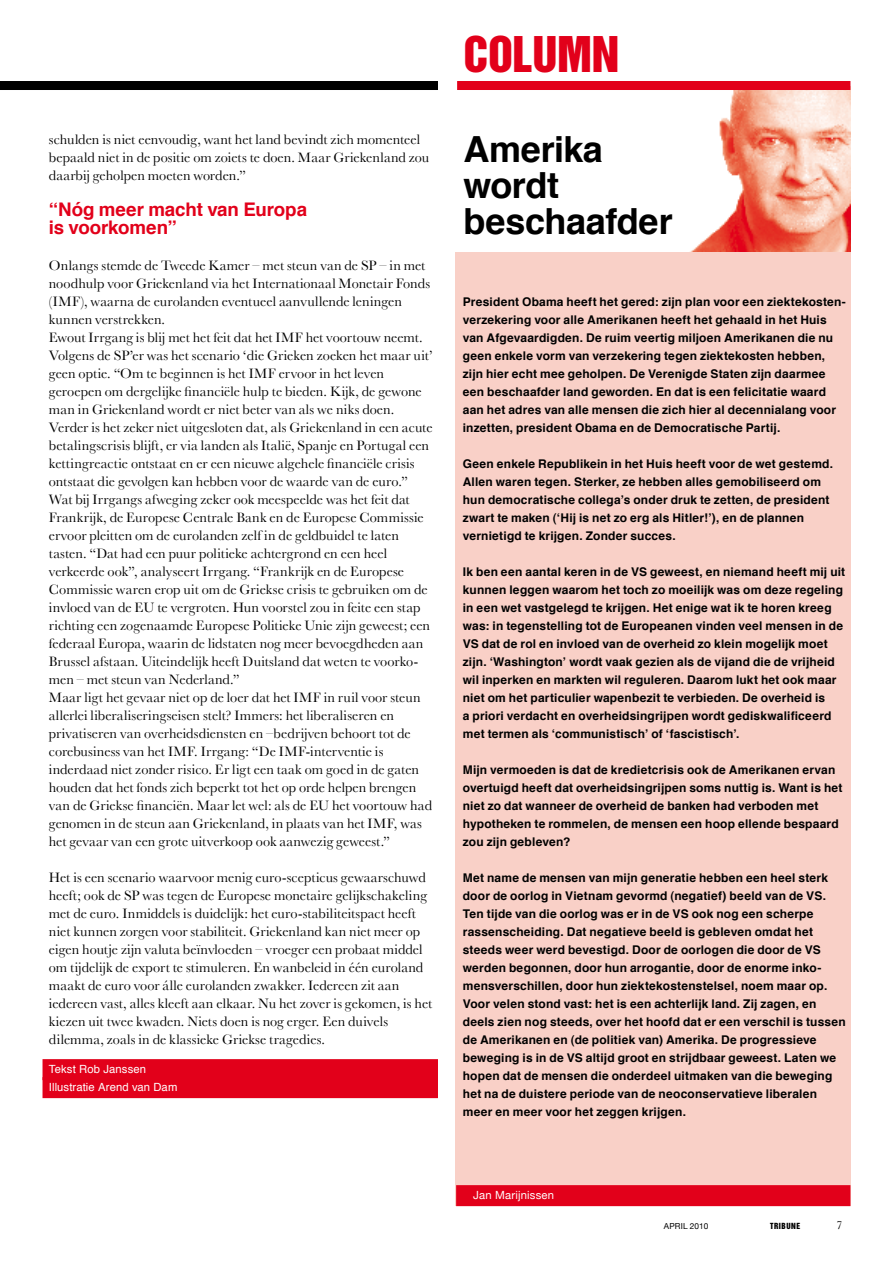
<style>
.page{position:relative;width:893px;height:1263px;background:#fff}
.page>*{position:absolute;margin:0;border:0;box-sizing:border-box;transform-origin:0 0}
.t1{font:45px "Helvetica Inserat";letter-spacing:-.01em;color:#e2001a}
.t2{font:700 36px/36px "Helvetica";letter-spacing:-.01em;color:#000}
.t3{font:700 18.75px/18px "Helvetica";letter-spacing:-.005em;color:#e2001a}
.t4{font:14.25px/18px "Baskerville";letter-spacing:.005em;color:#000}
.t5{font:700 12px/18px "Helvetica";letter-spacing:.015em;color:#000}
.t6{font:12px "Baskerville";color:#000}
.t7{font:11.25px/18px "Helvetica";letter-spacing:.01em;color:#fff}
.t8{font:11.25px "Helvetica Neue";letter-spacing:.015em;color:#fff}
.t9{font:8.25px "Helvetica Neue";letter-spacing:.02em;color:#000}
.t10{font:7.8px "Helvetica Inserat";letter-spacing:.07em;color:#000}
</style>
<div class="page">
<img style="left:690px;top:90px;width:160px;height:162px">
<div style="left:0;top:81px;width:438px;height:9px;background:#000"></div>
<div style="left:457px;top:81px;width:393px;height:9px;background:#e2001a"></div>
<div style="left:455px;top:252px;width:395px;height:954px;background:#f9d0c7"></div>
<div style="left:43px;top:1059px;width:395px;height:21px;background:#e2001a"></div>
<div style="left:43px;top:1077px;width:395px;height:21px;background:#e2001a"></div>
<div style="left:456px;top:1185px;width:394px;height:21px;background:#e2001a"></div>
<p class="t4" style="left:49px;top:130px;width:382px">schulden is niet eenvoudig, want het land bevindt zich momenteel bepaald niet in de positie om zoiets te doen. Maar Griekenland zou daarbij geholpen moeten worden.”</p>
<h3 class="t3" style="left:49px;top:201px;width:260px">“Nóg meer macht van Europa is voorkomen”</h3>
<p class="t4" style="left:49px;top:256px;width:385px">Onlangs stemde de Tweede Kamer – met steun van de SP – in met noodhulp voor Griekenland via het Internationaal Monetair Fonds (IMF), waarna de eurolanden eventueel aanvullende leningen kunnen verstrekken.<br>Ewout Irrgang is blij met het feit dat het IMF het voortouw neemt.<br>Volgens de SP’er was het scenario ‘die Grieken zoeken het maar uit’ geen optie. “Om te beginnen is het IMF ervoor in het leven geroepen om dergelijke financiële hulp te bieden. Kijk, de gewone man in Griekenland wordt er niet beter van als we niks doen.<br>Verder is het zeker niet uitgesloten dat, als Griekenland in een acute betalingscrisis blijft, er via landen als Italië, Spanje en Portugal een kettingreactie ontstaat en er een nieuwe algehele financiële crisis ontstaat die gevolgen kan hebben voor de waarde van de euro.” Wat bij Irrgangs afweging zeker ook meespeelde was het feit dat Frankrijk, de Europese Centrale Bank en de Europese Commissie ervoor pleitten om de eurolanden zelf in de geldbuidel te laten tasten. “Dat had een puur politieke achtergrond en een heel verkeerde ook”, analyseert Irrgang. “Frankrijk en de Europese Commissie waren erop uit om de Griekse crisis te gebruiken om de invloed van de EU te vergroten. Hun voorstel zou in feite een stap richting een zogenaamde Europese Politieke Unie zijn geweest; een federaal Europa, waarin de lidstaten nog meer bevoegdheden aan Brussel afstaan. Uiteindelijk heeft Duitsland dat weten te voorko&shy;men – met steun van Nederland.”<br>Maar ligt het gevaar niet op de loer dat het IMF in ruil voor steun allerlei liberaliseringseisen stelt? Immers: het liberaliseren en privatiseren van overheidsdiensten en –bedrijven behoort tot de corebusiness van het IMF. Irrgang: “De IMF-interventie is inderdaad niet zonder risico. Er ligt een taak om goed in de gaten houden dat het fonds zich beperkt tot het op orde helpen brengen van de Griekse financiën. Maar let wel: als de EU het voortouw had genomen in de steun aan Griekenland, in plaats van het IMF, was het gevaar van een grote uitverkoop ook aanwezig geweest.”</p>
<p class="t4" style="left:49px;top:868px;width:385px">Het is een scenario waarvoor menig euro-scepticus gewaarschuwd heeft; ook de SP was tegen de Europese monetaire gelijkschakeling met de euro. Inmiddels is duidelijk: het euro-stabiliteitspact heeft niet kunnen zorgen voor stabiliteit. Griekenland kan niet meer op eigen houtje zijn valuta beïnvloeden – vroeger een probaat middel om tijdelijk de export te stimuleren. En wanbeleid in één euroland maakt de euro voor álle eurolanden zwakker. Iedereen zit aan iedereen vast, alles kleeft aan elkaar. Nu het zover is gekomen, is het kiezen uit twee kwaden. Niets doen is nog erger. Een duivels dilemma, zoals in de klassieke Griekse tragedies.</p>
<p class="t7" style="left:49px;top:1061px;width:130px">Tekst Rob Janssen<br>Illustratie Arend van Dam</p>
<h1 class="t1" style="left:463px;top:27px;width:157px">ColUmN</h1>
<h2 class="t2" style="left:463px;top:132px;width:211px">Amerika wordt beschaafder</h2>
<p class="t5" style="left:463px;top:293px;width:385px">President Obama heeft het gered: zijn plan voor een ziektekosten&shy;verzekering voor alle Amerikanen heeft het gehaald in het Huis van Afgevaardigden. De ruim veertig miljoen Amerikanen die nu geen enkele vorm van verzekering tegen ziektekosten hebben, zijn hier echt mee geholpen. De Verenigde Staten zijn daarmee een beschaafder land geworden. En dat is een felicitatie waard aan het adres van alle mensen die zich hier al decennialang voor inzetten, president Obama en de Democratische Partij.</p>
<p class="t5" style="left:463px;top:455px;width:372px">Geen enkele Republikein in het Huis heeft voor de wet gestemd.<br>Allen waren tegen. Sterker, ze hebben alles gemobiliseerd om hun democratische collega’s onder druk te zetten, de president zwart te maken (‘Hij is net zo erg als Hitler!’), en de plannen vernietigd te krijgen. Zonder succes.</p>
<p class="t5" style="left:463px;top:563px;width:384px">Ik ben een aantal keren in de VS geweest, en niemand heeft mij uit kunnen leggen waarom het toch zo moeilijk was om deze regeling in een wet vastgelegd te krijgen. Het enige wat ik te horen kreeg was: in tegenstelling tot de Europeanen vinden veel mensen in de VS dat de rol en invloed van de overheid zo klein mogelijk moet zijn. ‘Washington’ wordt vaak gezien als de vijand die de vrijheid wil inperken en markten wil reguleren. Daarom lukt het ook maar niet om het particulier wapenbezit te verbieden. De overheid is<br>a priori verdacht en overheidsingrijpen wordt gediskwalificeerd met termen als ‘communistisch’ of ‘fascistisch’.</p>
<p class="t5" style="left:463px;top:761px;width:381px">Mijn vermoeden is dat de kredietcrisis ook de Amerikanen ervan overtuigd heeft dat overheidsingrijpen soms nuttig is. Want is het niet zo dat wanneer de overheid de banken had verboden met hypotheken te rommelen, de mensen een hoop ellende bespaard zou zijn gebleven?</p>
<p class="t5" style="left:463px;top:869px;width:384px">Met name de mensen van mijn generatie hebben een heel sterk door de oorlog in Vietnam gevormd (negatief) beeld van de VS.<br>Ten tijde van die oorlog was er in de VS ook nog een scherpe rassenscheiding. Dat negatieve beeld is gebleven omdat het steeds weer werd bevestigd. Door de oorlogen die door de VS werden begonnen, door hun arrogantie, door de enorme inko&shy;mensverschillen, door hun ziektekostenstelsel, noem maar op.<br>Voor velen stond vast: het is een achterlijk land. Zij zagen, en deels zien nog steeds, over het hoofd dat er een verschil is tussen de Amerikanen en (de politiek van) Amerika. De progressieve beweging is in de VS altijd groot en strijdbaar geweest. Laten we hopen dat de mensen die onderdeel uitmaken van die beweging het na de duistere periode van de neoconservatieve liberalen meer en meer voor het zeggen krijgen.</p>
<p class="t8" style="left:473px;top:1189px;width:82px">Jan Marijnissen</p>
<p class="t9" style="left:664px;top:1221px;width:46px">april 2010</p>
<p class="t10" style="left:770px;top:1221px;width:32px">TRIBUNE</p>
<p class="t6" style="left:836px;top:1218px;width:7px">7</p>
</div>
